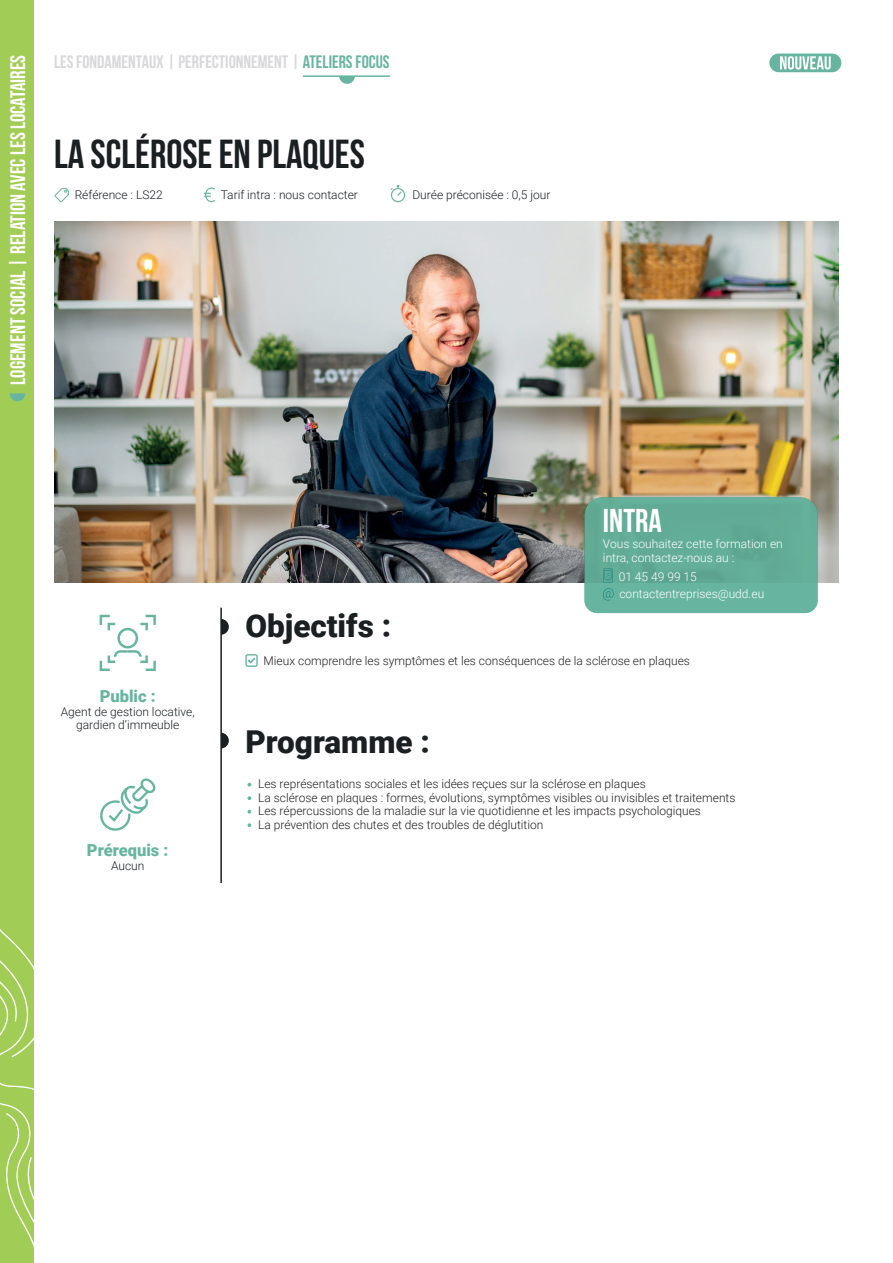
<style>
.page{position:relative;width:893px;height:1263px;background:#fff}
.page>*{position:absolute;margin:0;border:0;box-sizing:border-box;transform-origin:0 0}
.t1{font:40.5px "Bebas Neue";color:#1a1f22}
.t2{font:33px "Bebas Neue";color:#fff}
.t3{font:900 31.5px "Roboto";color:#1a1f22}
.t4{font:21px "Bebas Neue";color:#fff}
.t5{font:18px "Bebas Neue";color:#d8d7da}
.t6{font:900 16.5px "Roboto";color:#67b5a0}
.t7{font:300 12px/13.5px "Roboto";color:#231f20}
.t8{font:300 12px/13.5px "Roboto";color:#1a1f22;text-align:center}
.t9{font:300 12px/13.5px "Roboto";color:#fff}
.s1{color:#67b5a0}
</style>
<div class="page">
<img style="left:54px;top:222px;width:785px;height:361px">
<svg style="left:54px;top:187px;width:15px;height:16px"></svg>
<svg style="left:204px;top:187px;width:11px;height:16px"></svg>
<div style="left:391px;top:188px;width:14px;height:14px;border:1px solid #67b5a0;border-radius:50%"></div>
<svg style="left:390px;top:185px;width:12px;height:12px"></svg>
<div style="left:584px;top:497px;width:234px;height:116px;background:#63ae98"></div>
<div style="left:768px;top:53px;width:74px;height:20px;background:#67b5a0;border-radius:10px"></div>
<div style="left:768px;top:52px;width:75px;height:22px;border:2px solid #fff;border-radius:10px"></div>
<svg style="left:780px;top:56px;width:51px;height:14px"></svg>
<hr style="left:303px;top:75px;width:87px;height:2px;background:#67b5a0">
<svg style="left:339px;top:77px;width:16px;height:7px"></svg>
<svg style="left:100px;top:778px;width:56px;height:53px"></svg>
<svg style="left:100px;top:615px;width:56px;height:56px"></svg>
<svg style="left:245px;top:654px;width:13px;height:13px"></svg>
<hr style="left:220px;top:608px;width:2px;height:275px;background:#1a1f22">
<svg style="left:222px;top:619px;width:7px;height:16px"></svg>
<svg style="left:222px;top:733px;width:7px;height:15px"></svg>
<svg style="left:247px;top:783px;width:4px;height:4px"></svg>
<svg style="left:247px;top:796px;width:4px;height:4px"></svg>
<svg style="left:247px;top:810px;width:4px;height:4px"></svg>
<svg style="left:247px;top:823px;width:4px;height:4px"></svg>
<div style="left:0;top:0;width:34px;height:1263px;background:#a1cd56"></div>
<svg style="left:0;top:929px;width:34px;height:319px"></svg>
<svg style="left:10px;top:393px;width:15px;height:8px"></svg>
<h3 class="t4" style="left:7px;top:385px;width:332px;rotate:-90deg">LOGEMENT SOCIAL | RELATION AVEC LES LOCATAIRES</h3>
<h3 class="t5" style="left:54px;top:52px;width:337px">LES FONDAMENTAUX | PERFECTIONNEMENT | <span class="s1">ATELIERS FOCUS</span></h3>
<h1 class="t1" style="left:54px;top:131px;width:312px">LA SCLÉROSE EN PLAQUES</h1>
<p class="t8" style="left:75px;top:188px;width:90px">Référence : LS22</p>
<p class="t8" style="left:221px;top:188px;width:139px">Tarif intra : nous contacter</p>
<p class="t8" style="left:412px;top:188px;width:140px">Durée préconisée : 0,5 jour</p>
<h3 class="t6" style="left:100px;top:685px;width:58px">Public :</h3>
<p class="t8" style="left:61px;top:704px;width:135px">Agent de gestion locative, gardien d’immeuble</p>
<h3 class="t6" style="left:87px;top:838px;width:83px">Prérequis :</h3>
<p class="t8" style="left:111px;top:858px;width:35px">Aucun</p>
<h3 class="t3" style="left:245px;top:604px;width:147px">Objectifs :</h3>
<h2 class="t2" style="left:603px;top:503px;width:60px">INTRA</h2>
<p class="t9" style="left:603px;top:536px;width:181px">Vous souhaitez cette formation en intra, contactez-nous au :</p>
<p class="t9" style="left:619px;top:568px;width:147px;line-height:16.5px">01 45 49 99 15 contactentreprises@udd.eu</p>
<p class="t7" style="left:264px;top:654px;width:428px">Mieux comprendre les symptômes et les conséquences de la sclérose en plaques</p>
<h3 class="t3" style="left:245px;top:719px;width:186px">Programme :</h3>
<p class="t7" style="left:258px;top:777px;width:479px">Les représentations sociales et les idées reçues sur la sclérose en plaques<br>La sclérose en plaques : formes, évolutions, symptômes visibles ou invisibles et traitements Les répercussions de la maladie sur la vie quotidienne et les impacts psychologiques<br>La prévention des chutes et des troubles de déglutition</p>
</div>
